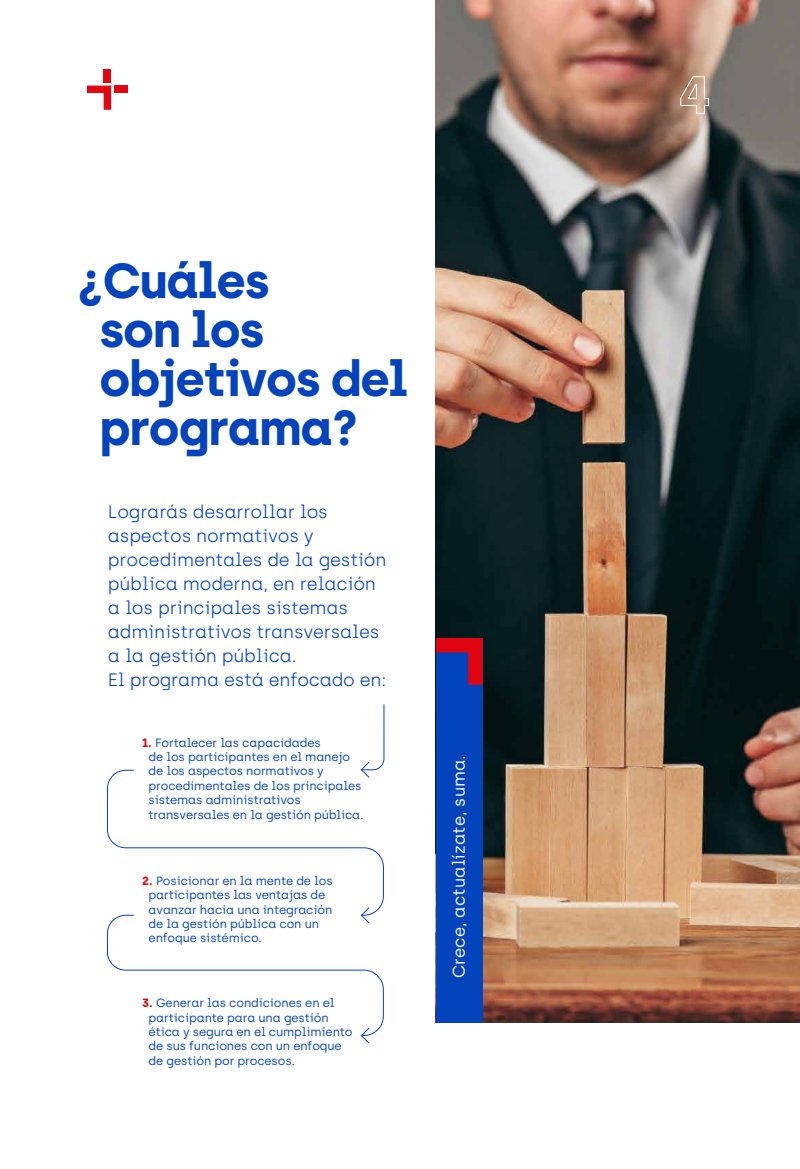
<style>
.page{position:relative;width:800px;height:1169px;background:#fff}
.page>*{position:absolute;margin:0;border:0;box-sizing:border-box;transform-origin:0 0}
.t1{font:700 49.1px/49px "Archia";letter-spacing:-.025em;color:#0344bd}
.t2{font:300 18px/24px "Archia";letter-spacing:-.015em;color:#0344bd}
.t3{font:17px "Archia";letter-spacing:.005em;color:#fff}
.t4{font:12px/14.4px "Archia";letter-spacing:-.01em;color:#0344bd}
.s1{font-weight:700;color:#e20512}
</style>
<div class="page">
<img style="left:436px;top:0;width:364px;height:1022px">
<svg style="left:680px;top:76px;width:30px;height:38px"></svg>
<svg style="left:87px;top:86px;width:24px;height:24px"></svg>
<div style="left:104px;top:69px;width:7px;height:13px;background:#e20512"></div>
<div style="left:114px;top:86px;width:14px;height:7px;background:#e20512"></div>
<div style="left:436px;top:638px;width:47px;height:384px;background:#0344bd"></div>
<svg style="left:436px;top:638px;width:47px;height:46px"></svg>
<svg style="left:107px;top:704px;width:278px;height:340px"></svg>
<h1 class="t1" style="left:99px;top:256px;width:311px;text-indent:-22px">¿Cuáles<br>son los objetivos del programa?</h1>
<h2 class="t2" style="left:108px;top:499px;width:280px">Lograrás desarrollar los aspectos normativos y procedimentales de la gestión pública moderna, en relación a los principales sistemas administrativos transversales a la gestión pública.<br>El programa está enfocado en:</h2>
<p class="t4" style="left:149px;top:735px;width:216px;text-indent:-6px"><span class="s1">1.</span> Fortalecer las capacidades<br>de los participantes en el manejo de los aspectos normativos y procedimentales de los principales sistemas administrativos transversales en la gestión pública.</p>
<p class="t4" style="left:149px;top:873px;width:186px;text-indent:-6px"><span class="s1">2.</span> Posicionar en la mente de los participantes las ventajas de avanzar hacia una integración de la gestión pública con un enfoque sistémico.</p>
<p class="t4" style="left:149px;top:995px;width:206px;text-indent:-6px"><span class="s1">3.</span> Generar las condiciones en el participante para una gestión ética y segura en el cumplimiento de sus funciones con un enfoque de gestión por procesos.</p>
<h3 class="t3" style="left:449px;top:977px;width:224px;rotate:-90deg">Crece, actualízate, suma.</h3>
</div>
